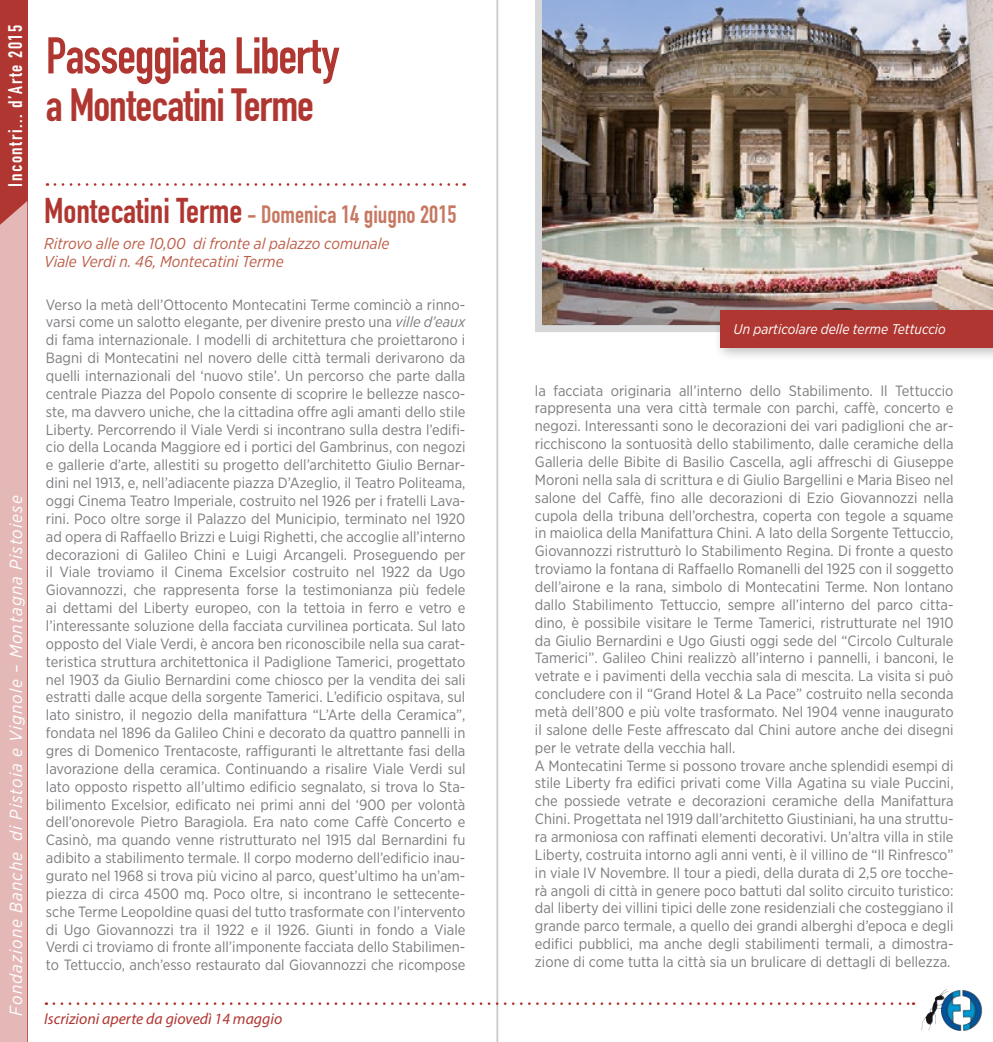
<style>
.page{position:relative;width:993px;height:1042px;background:#fff}
.page>*{position:absolute;margin:0;border:0;box-sizing:border-box;transform-origin:0 0}
.t1{font:50.75px "DIN Engschrift";letter-spacing:-.02em;color:#b03731}
.t2{font:45.5px "DIN Engschrift";letter-spacing:-.025em;color:#b03731}
.t3{font:24.5px "DIN Engschrift";color:#c67861}
.t4{font:19.25px "DIN Engschrift";letter-spacing:.08em;color:#fff}
.t5{font:italic 17.5px "Gotham Narrow";letter-spacing:.06em;color:#fff}
.t6{font:italic 15.75px/18.9px "Gotham Narrow";color:#bc5e48}
.t7{font:italic 15.75px "Myriad Pro";color:#b03731}
.t8{font:14.88px/17.8px "Gotham Narrow";color:#7b7c7f;text-align:justify}
.t9{font:italic 14px "Gotham Narrow";color:#fff}
.s1{font-size:35px;color:#b03731}
.s2{font-style:italic}
</style>
<div class="page">
<div style="left:0;top:0;width:28px;height:1042px;background:#b03731"></div>
<div style="left:0;top:201px;width:27px;height:841px;background:#e3b8b6"></div>
<hr style="left:496px;top:0;width:2px;height:1042px;background:#c7c8ca">
<svg style="left:55px;top:183px;width:409px;height:3px"></svg>
<svg style="left:54px;top:1002px;width:859px;height:3px"></svg>
<svg style="left:934px;top:989px;width:12px;height:11px"></svg>
<img style="left:535px;top:0;width:457px;height:332px">
<div style="left:713px;top:303px;width:279px;height:59px;background:#000;opacity:.25"></div>
<div style="left:720px;top:310px;width:272px;height:38px;background:#b03731"></div>
<p class="t4" style="left:4px;top:187px;width:163px;rotate:-90deg">Incontri... d’Arte 2015</p>
<p class="t5" style="left:5px;top:1015px;width:521px;rotate:-90deg">Fondazione Banche di Pistoia e Vignole – Montagna Pistoiese</p>
<h1 class="t1" style="left:46px;top:26px;width:295px">Passeggiata Liberty</h1>
<h2 class="t2" style="left:46px;top:78px;width:269px">a Montecatini Terme</h2>
<h3 class="t3" style="left:44px;top:200px;width:414px"><span class="s1">Montecatini Terme</span> - Domenica 14 giugno 2015</h3>
<p class="t6" style="left:44px;top:233px;width:347px">Ritrovo alle ore 10,00 di fronte al palazzo comunale<br>Viale Verdi n. 46, Montecatini Terme</p>
<p class="t8" style="left:46px;top:295px;width:421px">Verso la metà dell’Ottocento Montecatini Terme cominciò a rinno&shy;varsi come un salotto elegante, per divenire presto una <span class="s2">ville d’eaux </span>di fama internazionale. I modelli di architettura che proiettarono i Bagni di Montecatini nel novero delle città termali derivarono da quelli internazionali del ‘nuovo stile’. Un percorso che parte dalla centrale Piazza del Popolo consente di scoprire le bellezze nasco&shy;ste, ma davvero uniche, che la cittadina offre agli amanti dello stile Liberty. Percorrendo il Viale Verdi si incontrano sulla destra l’edifi&shy;cio della Locanda Maggiore ed i portici del Gambrinus, con negozi e gallerie d’arte, allestiti su progetto dell’architetto Giulio Bernar&shy;dini nel 1913, e, nell’adiacente piazza D’Azeglio, il Teatro Politeama, oggi Cinema Teatro Imperiale, costruito nel 1926 per i fratelli Lava&shy;rini. Poco oltre sorge il Palazzo del Municipio, terminato nel 1920 ad opera di Raffaello Brizzi e Luigi Righetti, che accoglie all’interno decorazioni di Galileo Chini e Luigi Arcangeli. Proseguendo per il Viale troviamo il Cinema Excelsior costruito nel 1922 da Ugo Giovannozzi, che rappresenta forse la testimonianza più fedele ai dettami del Liberty europeo, con la tettoia in ferro e vetro e l’interessante soluzione della facciata curvilinea porticata. Sul lato opposto del Viale Verdi, è ancora ben riconoscibile nella sua carat&shy;teristica struttura architettonica il Padiglione Tamerici, progettato nel 1903 da Giulio Bernardini come chiosco per la vendita dei sali estratti dalle acque della sorgente Tamerici. L’edificio ospitava, sul lato sinistro, il negozio della manifattura “L’Arte della Ceramica”, fondata nel 1896 da Galileo Chini e decorato da quattro pannelli in gres di Domenico Trentacoste, raffiguranti le altrettante fasi della lavorazione della ceramica. Continuando a risalire Viale Verdi sul lato opposto rispetto all’ultimo edificio segnalato, si trova lo Sta&shy;bilimento Excelsior, edificato nei primi anni del ‘900 per volontà dell’onorevole Pietro Baragiola. Era nato come Caffè Concerto e Casinò, ma quando venne ristrutturato nel 1915 dal Bernardini fu adibito a stabilimento termale. Il corpo moderno dell’edificio inau&shy;gurato nel 1968 si trova più vicino al parco, quest’ultimo ha un’am&shy;piezza di circa 4500 mq. Poco oltre, si incontrano le settecente&shy;sche Terme Leopoldine quasi del tutto trasformate con l’intervento di Ugo Giovannozzi tra il 1922 e il 1926. Giunti in fondo a Viale Verdi ci troviamo di fronte all’imponente facciata dello Stabilimen&shy;to Tettuccio, anch’esso restaurato dal Giovannozzi che ricompose</p>
<p class="t7" style="left:44px;top:1009px;width:239px">Iscrizioni aperte da giovedì 14 maggio</p>
<p class="t9" style="left:733px;top:321px;width:214px">Un particolare delle terme Tettuccio</p>
<p class="t8" style="left:535px;top:381px;width:420px;text-align:left">la facciata originaria all’interno dello Stabilimento. Il Tettuccio rappresenta una vera città termale con parchi, caffè, concerto e negozi. Interessanti sono le decorazioni dei vari padiglioni che ar&shy;ricchiscono la sontuosità dello stabilimento, dalle ceramiche della Galleria delle Bibite di Basilio Cascella, agli affreschi di Giuseppe Moroni nella sala di scrittura e di Giulio Bargellini e Maria Biseo nel salone del Caffè, fino alle decorazioni di Ezio Giovannozzi nella cupola della tribuna dell’orchestra, coperta con tegole a squame in maiolica della Manifattura Chini. A lato della Sorgente Tettuccio, Giovannozzi ristrutturò lo Stabilimento Regina. Di fronte a questo troviamo la fontana di Raffaello Romanelli del 1925 con il soggetto dell’airone e la rana, simbolo di Montecatini Terme. Non lontano dallo Stabilimento Tettuccio, sempre all’interno del parco citta&shy;dino, è possibile visitare le Terme Tamerici, ristrutturate nel 1910 da Giulio Bernardini e Ugo Giusti oggi sede del “Circolo Culturale Tamerici”. Galileo Chini realizzò all’interno i pannelli, i banconi, le vetrate e i pavimenti della vecchia sala di mescita. La visita si può concludere con il “Grand Hotel &amp; La Pace” costruito nella seconda metà dell’800 e più volte trasformato. Nel 1904 venne inaugurato il salone delle Feste affrescato dal Chini autore anche dei disegni per le vetrate della vecchia hall.<br>A Montecatini Terme si possono trovare anche splendidi esempi di stile Liberty fra edifici privati come Villa Agatina su viale Puccini, che possiede vetrate e decorazioni ceramiche della Manifattura Chini. Progettata nel 1919 dall’architetto Giustiniani, ha una struttu&shy;ra armoniosa con raffinati elementi decorativi. Un’altra villa in stile Liberty, costruita intorno agli anni venti, è il villino de “Il Rinfresco” in viale IV Novembre. Il tour a piedi, della durata di 2,5 ore tocche&shy;rà angoli di città in genere poco battuti dal solito circuito turistico: dal liberty dei villini tipici delle zone residenziali che costeggiano il grande parco termale, a quello dei grandi alberghi d’epoca e degli edifici pubblici, ma anche degli stabilimenti termali, a dimostra&shy;zione di come tutta la città sia un brulicare di dettagli di bellezza.</p>
</div>
